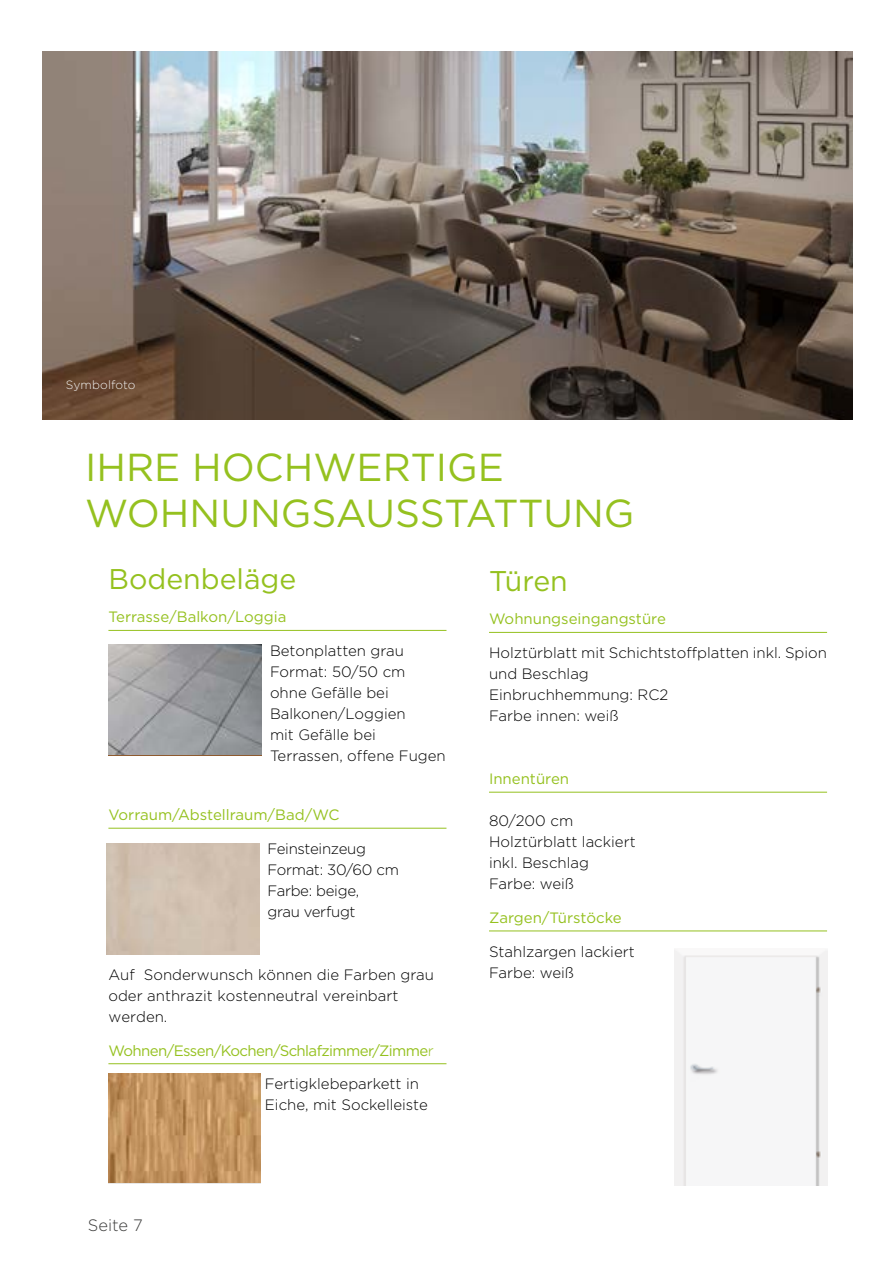
<style>
.page{position:relative;width:893px;height:1263px;background:#fff}
.page>*{position:absolute;margin:0;border:0;box-sizing:border-box;transform-origin:0 0}
.t1{font:39px/46.8px "Gotham";color:#95c11f}
.t2{font:28.5px "Gotham";color:#95c11f}
.t3{font:300 16.5px "Gotham";color:#3c3c3b}
.t4{font:300 15px/21px "Gotham";color:#000}
.t5{font:15px "Gotham";color:#95c11f}
.t6{font:300 15px/21px "Gotham";letter-spacing:-.02em;color:#000}
.t7{font:15px "Gotham";letter-spacing:-.04em;color:#95c11f}
.t8{font:300 12px "Gotham";letter-spacing:.005em;color:#f1f1f0}
.s1{font-weight:300}
</style>
<div class="page">
<hr style="left:108px;top:630px;width:338px;height:1px;background:#95c11f">
<hr style="left:108px;top:828px;width:338px;height:1px;background:#95c11f">
<hr style="left:108px;top:1063px;width:338px;height:1px;background:#95c11f">
<img style="left:108px;top:1073px;width:152px;height:110px">
<hr style="left:489px;top:632px;width:338px;height:1px;background:#95c11f">
<hr style="left:489px;top:792px;width:338px;height:1px;background:#95c11f">
<hr style="left:489px;top:930px;width:338px;height:1px;background:#95c11f">
<img style="left:43px;top:51px;width:809px;height:369px">
<img style="left:674px;top:949px;width:153px;height:236px">
<img style="left:108px;top:645px;width:153px;height:110px">
<p class="t8" style="left:66px;top:379px;width:71px">Symbolfoto</p>
<h1 class="t1" style="left:85px;top:444px;width:551px">IHRE HOCHWERTIGE<br>WOHNUNGSAUSSTATTUNG</h1>
<h2 class="t2" style="left:108px;top:564px;width:189px">Bodenbeläge</h2>
<p class="t5" style="left:108px;top:609px;width:179px">Terrasse/Balkon/Loggia</p>
<p class="t4" style="left:270px;top:641px;width:177px">Betonplatten grau<br>Format: 50/50 cm ohne Gefälle bei<br>Balkonen/Loggien<br>mit Gefälle bei<br>Terrassen, offene Fugen</p>
<h2 class="t2" style="left:489px;top:566px;width:80px">Türen</h2>
<p class="t5" style="left:489px;top:611px;width:178px">Wohnungseingangstüre</p>
<p class="t4" style="left:489px;top:643px;width:340px">Holztürblatt mit Schichtstoff platten inkl. Spion und Beschlag<br>Einbruchhemmung: RC2<br>Farbe innen: weiß</p>
<p class="t5" style="left:108px;top:807px;width:233px">Vorraum/Abstellraum/Bad/WC</p>
<p class="t6" style="left:268px;top:838px;width:133px">Feinsteinzeug<br>Format: 30/60 cm<br>Farbe: beige,<br>grau verfugt</p>
<p class="t4" style="left:108px;top:964px;width:327px">Auf Sonderwunsch können die Farben grau oder anthrazit kosten neutral vereinbart werden.</p>
<p class="t7" style="left:108px;top:1043px;width:327px">Wohnen/Essen/Kochen/Schlafzimmer/Zimme<span class="s1">r</span></p>
<p class="t4" style="left:265px;top:1074px;width:165px">Fertigklebeparkett in<br>Eiche, mit Sockelleiste</p>
<p class="t3" style="left:88px;top:1217px;width:56px">Seite 7</p>
<p class="t5" style="left:489px;top:771px;width:82px">Innentüren</p>
<p class="t4" style="left:489px;top:811px;width:148px">80/200 cm<br>Holztürblatt lackiert inkl. Beschlag<br>Farbe: weiß</p>
<p class="t5" style="left:489px;top:910px;width:134px">Zargen/Türstöcke</p>
<p class="t4" style="left:489px;top:941px;width:147px">Stahlzargen lackiert<br>Farbe: weiß</p>
</div>
